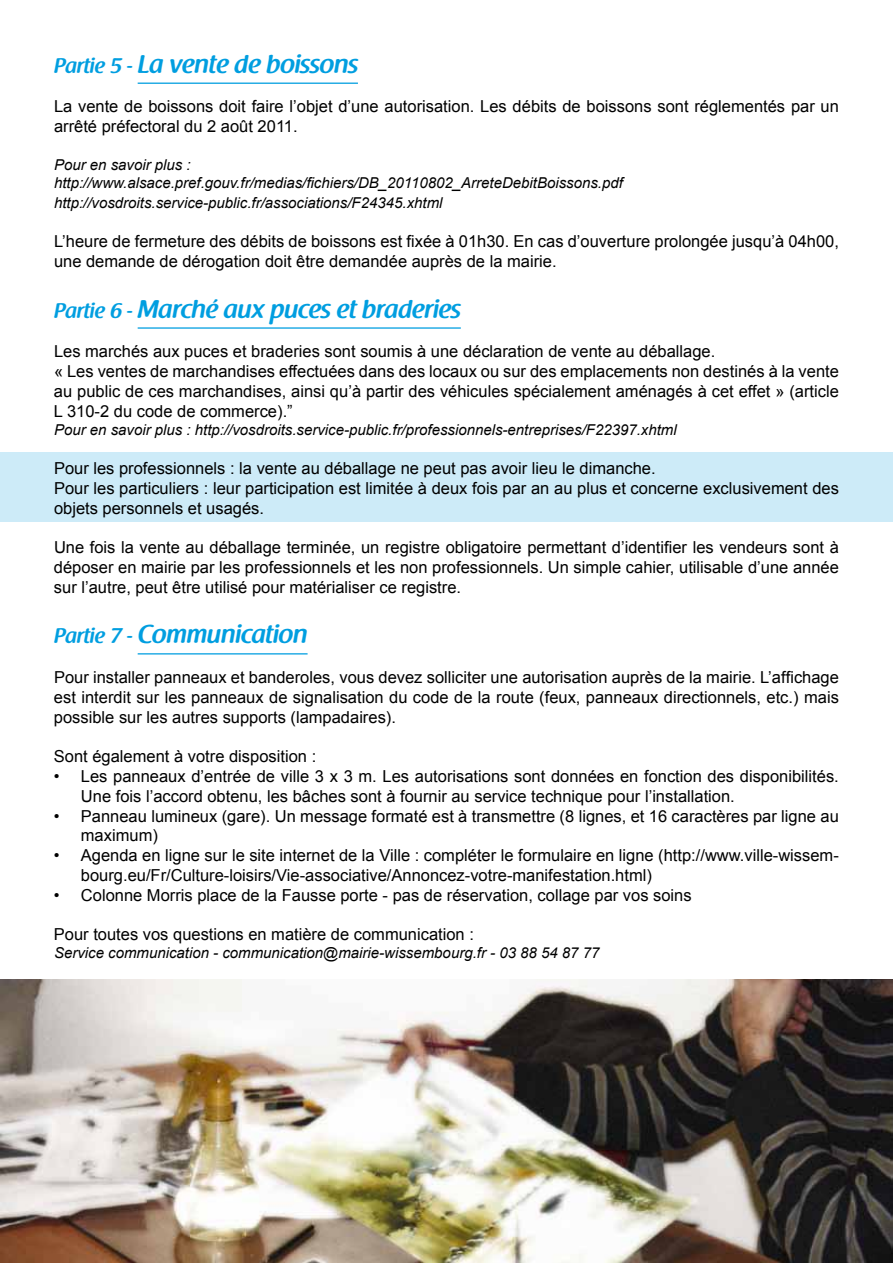
<style>
.page{position:relative;width:893px;height:1263px;background:#fff}
.page>*{position:absolute;margin:0;border:0;box-sizing:border-box;transform-origin:0 0}
.t1{font:600 25.5px "Raspoutine";color:#009ee0}
.t2{font:16.5px/19.8px "Arial";color:#000}
.t3{font:italic 15px/18px "Arial";color:#000}
.s1{font-size:21px}
</style>
<div class="page">
<div style="left:0;top:452px;width:893px;height:70px;background:#cdebf8"></div>
<hr style="left:138px;top:83px;width:220px;height:1px;background:#009ee0">
<hr style="left:138px;top:327px;width:323px;height:2px;background:#009ee0">
<hr style="left:138px;top:653px;width:170px;height:1px;background:#009ee0">
<img style="left:0;top:979px;width:893px;height:284px">
<h1 class="t1" style="left:54px;top:50px;width:305px"><span class="s1">Partie 5 -</span> La vente de boissons</h1>
<p class="t2" style="left:54px;top:97px;width:786px">La vente de boissons doit faire l’objet d’une autorisation. Les débits de boissons sont réglementés par un arrêté préfectoral du 2 août 2011.</p>
<p class="t3" style="left:54px;top:156px;width:570px">Pour en savoir plus : http://www.alsace.pref.gouv.fr/medias/fichiers/DB_20110802_ArreteDebitBoissons.pdf</p>
<p class="t3" style="left:54px;top:194px;width:390px">http://vosdroits.service-public.fr/associations/F24345.xhtml</p>
<p class="t2" style="left:54px;top:232px;width:786px">L’heure de fermeture des débits de boissons est fixée à 01h30. En cas d’ouverture prolongée jusqu’à 04h00, une demande de dérogation doit être demandée auprès de la mairie.</p>
<h1 class="t1" style="left:54px;top:294px;width:408px"><span class="s1">Partie 6 -</span> Marché aux puces et braderies</h1>
<p class="t2" style="left:54px;top:342px;width:786px">Les marchés aux puces et braderies sont soumis à une déclaration de vente au déballage.<br>« Les ventes de marchandises effectuées dans des locaux ou sur des emplacements non destinés à la vente au public de ces marchandises, ainsi qu’à partir des véhicules spécialement aménagés à cet effet » (article L 310-2 du code de commerce).”</p>
<p class="t3" style="left:54px;top:420px;width:624px">Pour en savoir plus : http://vosdroits.service-public.fr/professionnels-entreprises/F22397.xhtml</p>
<p class="t2" style="left:54px;top:459px;width:786px">Pour les professionnels : la vente au déballage ne peut pas avoir lieu le dimanche.<br>Pour les particuliers : leur participation est limitée à deux fois par an au plus et concerne exclusivement des objets personnels et usagés.</p>
<p class="t2" style="left:54px;top:538px;width:786px;text-align:justify">Une fois la vente au déballage terminée, un registre obligatoire permettant d’identifier les vendeurs sont à déposer en mairie par les professionnels et les non professionnels. Un simple cahier, utilisable d’une année sur l’autre, peut être utilisé pour matérialiser ce registre.</p>
<h1 class="t1" style="left:54px;top:620px;width:255px"><span class="s1">Partie 7 -</span> Communication</h1>
<p class="t2" style="left:54px;top:667px;width:786px;text-align:justify">Pour installer panneaux et banderoles, vous devez solliciter une autorisation auprès de la mairie. L’affichage est interdit sur les panneaux de signalisation du code de la route (feux, panneaux directionnels, etc.) mais possible sur les autres supports (lampadaires).</p>
<p class="t2" style="left:54px;top:747px;width:264px">Sont également à votre disposition :</p>
<p class="t2" style="left:81px;top:766px;width:759px;text-indent:-27px">• Les panneaux d’entrée de ville 3 x 3 m. Les autorisations sont données en fonction des disponibilités.<br>Une fois l’accord obtenu, les bâches sont à fournir au service technique pour l’installation.</p>
<p class="t2" style="left:81px;top:806px;width:759px;text-indent:-27px">• Panneau lumineux (gare). Un message formaté est à transmettre (8 lignes, et 16 caractères par ligne au maximum)</p>
<p class="t2" style="left:81px;top:846px;width:759px;text-indent:-27px">• Agenda en ligne sur le site internet de la Ville : compléter le formulaire en ligne (http://www.ville-wissem&shy;bourg.eu/Fr/Culture-loisirs/Vie-associative/Annoncez-votre-manifestation.html)</p>
<p class="t2" style="left:54px;top:885px;width:639px">• Colonne Morris place de la Fausse porte - pas de réservation, collage par vos soins</p>
<p class="t2" style="left:54px;top:925px;width:422px">Pour toutes vos questions en matière de communication :</p>
<p class="t3" style="left:54px;top:944px;width:547px">Service communication - communication@mairie-wissembourg.fr - 03 88 54 87 77</p>
</div>
